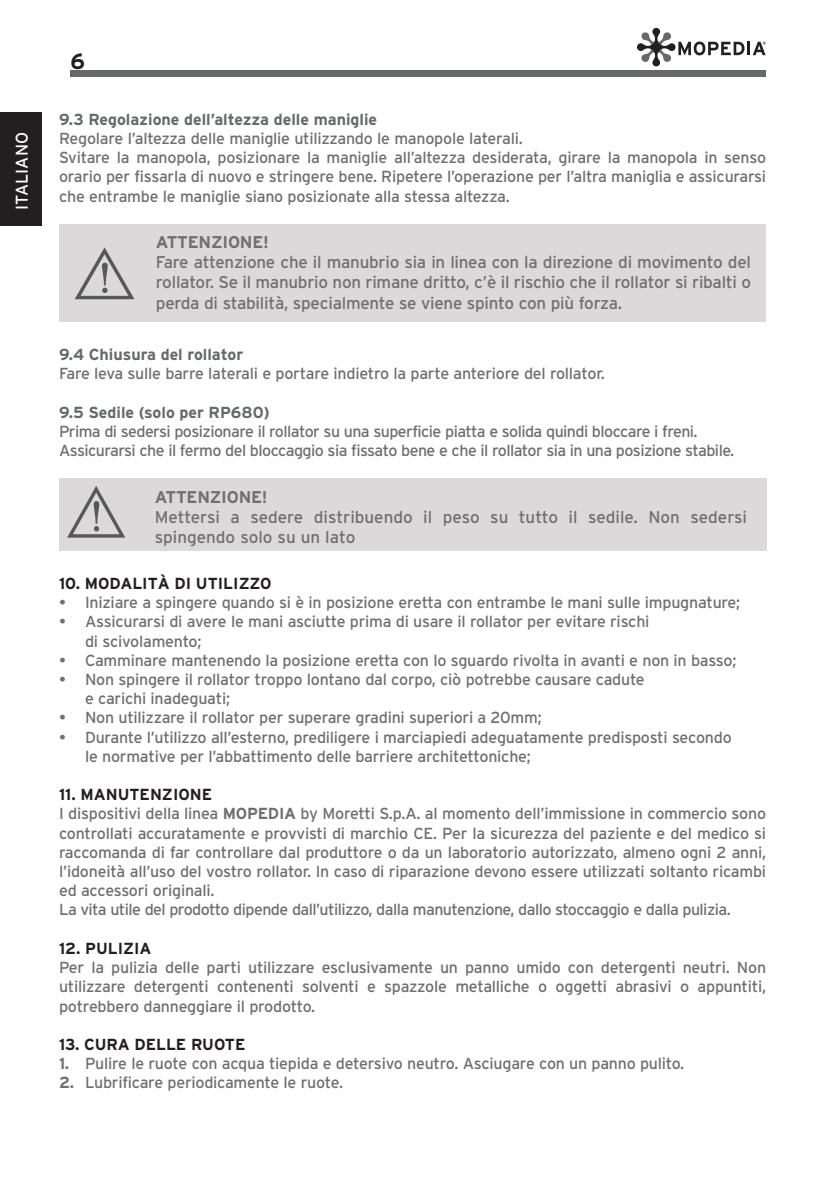
<style>
.page{position:relative;width:840px;height:1191px;background:#fff}
.page>*{position:absolute;margin:0;border:0;box-sizing:border-box;transform-origin:0 0}
.t1{font:700 22px "Interstate";color:#231f20}
.t2{font:17px/20.4px "Interstate";letter-spacing:-.01em;color:#706f6f;text-align:justify}
.t3{font:700 17px "Interstate";letter-spacing:-.015em;color:#706f6f}
.t4{font:17px "Interstate";letter-spacing:.005em;color:#fff}
.t5{font:16px/19.2px "Interstate";letter-spacing:-.015em;color:#706f6f}
.t6{font:16px/19.2px "Interstate";letter-spacing:-.035em;color:#706f6f}
.t7{font:700 16px "Interstate";color:#65696a}
.t8{font:700 16px "Interstate";color:#231f20}
.s1{font-weight:700;color:#231f20}
.s2{font-weight:700}
</style>
<div class="page">
<div style="left:70px;top:70px;width:695px;height:7px;background:#65696a"></div>
<svg style="left:637px;top:28px;width:128px;height:38px"></svg>
<div style="left:0;top:112px;width:41px;height:113px;background:#231f20"></div>
<div style="left:59px;top:224px;width:706px;height:97px;background:#dcd9da"></div>
<svg style="left:75px;top:247px;width:59px;height:52px"></svg>
<div style="left:59px;top:478px;width:707px;height:72px;background:#dcd9da"></div>
<svg style="left:67px;top:486px;width:58px;height:51px"></svg>
<p class="t4" style="left:12px;top:210px;width:79px;rotate:-90deg">ITALIANO</p>
<h1 class="t1" style="left:70px;top:49px;width:16px">6</h1>
<p class="t7" style="left:59px;top:110px;width:319px">9.3 Regolazione dell’altezza delle maniglie</p>
<p class="t5" style="left:59px;top:129px;width:708px">Regolare l’altezza delle maniglie utilizzando le manopole laterali.<br>Svitare la manopola, posizionare la maniglie all’altezza desiderata, girare la manopola in senso orario per fissarla di nuovo e stringere bene. Ripetere l’operazione per l’altra maniglia e assicurarsi che entrambe le maniglie siano posizionate alla stessa altezza.</p>
<p class="t3" style="left:156px;top:232px;width:114px">ATTENZIONE!</p>
<p class="t2" style="left:156px;top:252px;width:596px">Fare attenzione che il manubrio sia in linea con la direzione di movimento del rollator. Se il manubrio non rimane dritto, c’è il rischio che il rollator si ribalti o perda di stabilità, specialmente se viene spinto con più forza.</p>
<p class="t7" style="left:59px;top:345px;width:186px">9.4 Chiusura del rollator</p>
<p class="t5" style="left:59px;top:364px;width:547px">Fare leva sulle barre laterali e portare indietro la parte anteriore del rollator.</p>
<p class="t7" style="left:59px;top:403px;width:212px">9.5 Sedile (solo per RP680)</p>
<p class="t6" style="left:59px;top:421px;width:676px">Prima di sedersi posizionare il rollator su una superficie piatta e solida quindi bloccare i freni.<br>Assicurarsi che il fermo del bloccaggio sia fissato bene e che il rollator sia in una posizione stabile.</p>
<p class="t3" style="left:155px;top:487px;width:114px">ATTENZIONE!</p>
<p class="t2" style="left:155px;top:506px;width:594px">Mettersi a sedere distribuendo il peso su tutto il sedile. Non sedersi spingendo solo su un lato</p>
<p class="t8" style="left:59px;top:574px;width:214px">10. MODALITÀ DI UTILIZZO</p>
<p class="t5" style="left:59px;top:592px;width:682px">• Iniziare a spingere quando si è in posizione eretta con entrambe le mani sulle impugnature;</p>
<p class="t5" style="left:85px;top:612px;width:566px;text-indent:-26px">• Assicurarsi di avere le mani asciutte prima di usare il rollator per evitare rischi di scivolamento;</p>
<p class="t5" style="left:59px;top:650px;width:679px">• Camminare mantenendo la posizione eretta con lo sguardo rivolta in avanti e non in basso;</p>
<p class="t5" style="left:85px;top:669px;width:561px;text-indent:-26px">• Non spingere il rollator troppo lontano dal corpo, ciò potrebbe causare cadute e carichi inadeguati;</p>
<p class="t5" style="left:59px;top:708px;width:484px">• Non utilizzare il rollator per superare gradini superiori a 20mm;</p>
<p class="t5" style="left:85px;top:727px;width:648px;text-indent:-26px">• Durante l’utilizzo all’esterno, prediligere i marciapiedi adeguatamente predisposti secondo le normative per l’abbattimento delle barriere architettoniche;</p>
<p class="t5" style="left:59px;top:784px;width:708px"><span class="s1">11. MANUTENZIONE<br></span>I dispositivi della linea <span class="s2">MOPEDIA</span> by Moretti S.p.A. al momento dell’immissione in commercio sono controllati accuratamente e provvisti di marchio CE. Per la sicurezza del paziente e del medico si raccomanda di far controllare dal produttore o da un laboratorio autorizzato, almeno ogni 2 anni, l’idoneità all’uso del vostro rollator. In caso di riparazione devono essere utilizzati soltanto ricambi ed accessori originali.<br>La vita utile del prodotto dipende dall’utilizzo, dalla manutenzione, dallo stoccaggio e dalla pulizia.</p>
<p class="t8" style="left:59px;top:939px;width:94px">12. PULIZIA</p>
<p class="t5" style="left:59px;top:957px;width:708px;text-align:justify">Per la pulizia delle parti utilizzare esclusivamente un panno umido con detergenti neutri. Non utilizzare detergenti contenenti solventi e spazzole metalliche o oggetti abrasivi o appuntiti, potrebbero danneggiare il prodotto.</p>
<p class="t8" style="left:59px;top:1035px;width:188px">13. CURA DELLE RUOTE</p>
<p class="t5" style="left:59px;top:1053px;width:626px"><span class="s2">1.</span> Pulire le ruote con acqua tiepida e detersivo neutro. Asciugare con un panno pulito.</p>
<p class="t5" style="left:59px;top:1072px;width:285px"><span class="s2">2.</span> Lubrificare periodicamente le ruote.</p>
</div>
